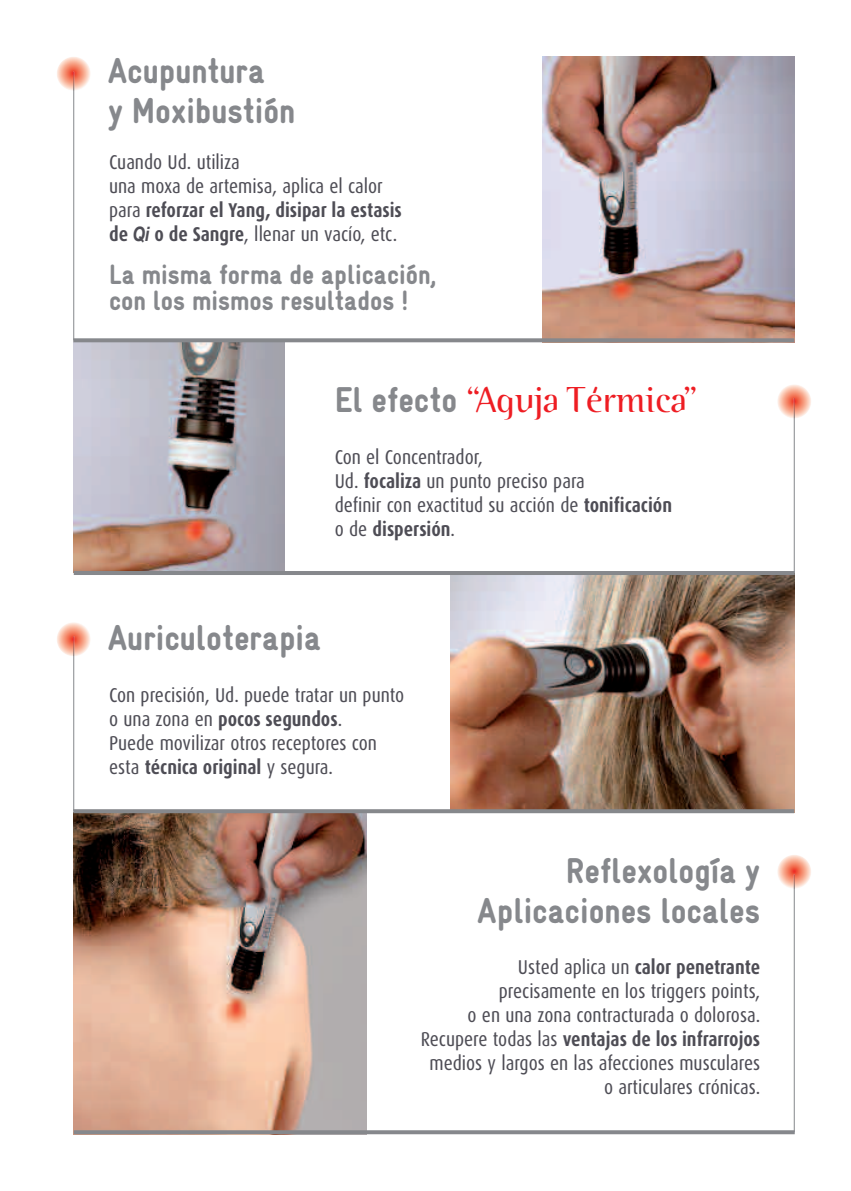
<style>
.page{position:relative;width:851px;height:1191px;background:#fff}
.page>*{position:absolute;margin:0;border:0;box-sizing:border-box;transform-origin:0 0}
.t1{font:900 condensed 36px/40px "Gravur";color:#86888c}
.t2{font:300 36px "Binary ITC";color:#ee1d23}
.t3{font:900 condensed 28px/26px "Gravur";color:#86888c}
.t4{font:20px/24px "Dax Condensed";color:#4e4d55}
.s1{font-weight:700}
.s2{font-family:"Helvetica Neue";font-weight:700;font-style:italic}
.s3{font-family:"Gravur";font-weight:900;font-stretch:condensed;color:#86888c}
</style>
<div class="page">
<img style="left:74px;top:342px;width:211px;height:229px">
<img style="left:450px;top:575px;width:344px;height:234px">
<img style="left:74px;top:813px;width:292px;height:317px">
<img style="left:542px;top:57px;width:252px;height:281px">
<hr style="left:73px;top:72px;width:1px;height:268px;background:#86888c">
<svg style="left:73px;top:338px;width:721px;height:4px;background:#8d8e91"></svg>
<hr style="left:793px;top:398px;width:1px;height:175px;background:#86888c">
<hr style="left:74px;top:571px;width:720px;height:4px;background:#86888c">
<hr style="left:73px;top:636px;width:1px;height:175px;background:#86888c">
<svg style="left:73px;top:809px;width:721px;height:4px;background:#89898d"></svg>
<hr style="left:793px;top:874px;width:1px;height:258px;background:#86888c">
<svg style="left:74px;top:1130px;width:720px;height:4px;background:#8c8d90"></svg>
<img style="left:777px;top:855px;width:34px;height:34px">
<svg style="left:793px;top:874px;width:1px;height:15px"></svg>
<img style="left:777px;top:385px;width:34px;height:33px">
<svg style="left:793px;top:398px;width:1px;height:20px"></svg>
<img style="left:57px;top:57px;width:33px;height:34px">
<svg style="left:73px;top:72px;width:1px;height:19px"></svg>
<img style="left:57px;top:622px;width:33px;height:34px">
<svg style="left:73px;top:636px;width:1px;height:20px"></svg>
<h1 class="t1" style="left:108px;top:55px;width:189px">Acupuntura<br>y Moxibustión</h1>
<p class="t4" style="left:109px;top:151px;width:294px">Cuando Ud. utiliza<br>una moxa de artemisa, aplica el calor para <span class="s1">reforzar el Yang, disipar la estasis de</span> <span class="s2">Qi</span> <span class="s1">o de Sangre</span>, llenar un vacío, etc.</p>
<h2 class="t3" style="left:109px;top:264px;width:329px">La misma forma de aplicación, con los mismos resultados !</h2>
<h1 class="t2" style="left:334px;top:387px;width:365px"><span class="s3">El efecto</span> “Aguja Térmica”</h1>
<p class="t4" style="left:334px;top:446px;width:339px">Con el Concentrador,<br>Ud. <span class="s1">focaliza</span> un punto preciso para<br>definir con exactitud su acción de <span class="s1">tonificación </span>o de <span class="s1">dispersión</span>.</p>
<h1 class="t1" style="left:108px;top:622px;width:215px">Auriculoterapia</h1>
<p class="t4" style="left:109px;top:684px;width:297px">Con precisión, Ud. puede tratar un punto o una zona en <span class="s1">pocos segundos</span>.<br>Puede movilizar otros receptores con esta <span class="s1">técnica original</span> y segura.</p>
<h1 class="t1" style="left:477px;top:854px;width:284px;text-align:right">Reflexología y<br>Aplicaciones locales</h1>
<p class="t4" style="left:420px;top:956px;width:341px;text-align:right">Usted aplica un <span class="s1">calor penetrante </span>precisamente en los triggers points,<br>o en una zona contracturada o dolorosa.<br>Recupere todas las <span class="s1">ventajas de los infrarrojos </span>medios y largos en las afecciones musculares o articulares crónicas.</p>
</div>
